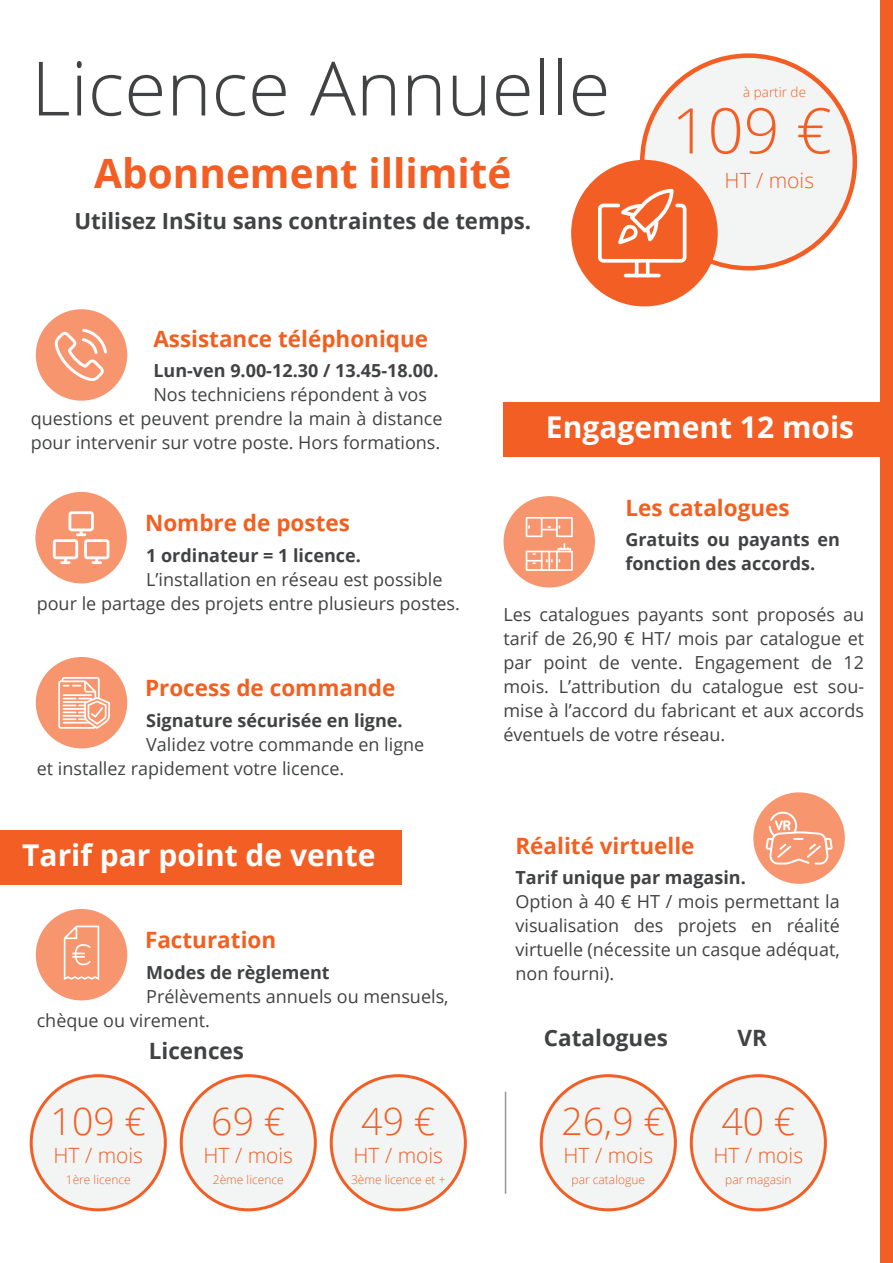
<style>
.page{position:relative;width:893px;height:1263px;background:#fff}
.page>*{position:absolute;margin:0;border:0;box-sizing:border-box;transform-origin:0 0}
.t1{font:300 75px "Open Sans";color:#414243}
.t2{font:300 63px "Open Sans";color:#f25e23}
.t3{font:700 40.5px "Open Sans";color:#f25e23}
.t4{font:300 37.5px "Open Sans";color:#f25e23}
.t5{font:700 30px "Open Sans";color:#fff}
.t6{font:700 22.5px "Open Sans";color:#f26021}
.t7{font:700 22.5px "Open Sans";color:#414243}
.t8{font:700 22.2px "Open Sans";color:#414243}
.t9{font:300 21px "Open Sans";color:#f25e23}
.t10{font:18px/24px "Open Sans";color:#414243}
.t11{font:700 18px/24px "Open Sans";color:#414243}
.t12{font:300 13.5px "Open Sans";color:#f25e23}
.t13{font:300 12px "Open Sans";color:#f25e23}
</style>
<div class="page">
<div style="left:642px;top:56px;width:213px;height:212px;background:#f3f4f4;border-radius:50%"></div>
<div style="left:571px;top:160px;width:147px;height:146px;background:#f25e23;border-radius:50%"></div>
<div style="left:880px;top:1px;width:13px;height:1262px;background:#f25e23"></div>
<div style="left:35px;top:492px;width:92px;height:91px;background:#f7956f;border-radius:50%"></div>
<svg style="left:53px;top:511px;width:56px;height:53px"></svg>
<div style="left:31px;top:1076px;width:134px;height:134px;background:#f3f4f4;border-radius:50%"></div>
<div style="left:30px;top:1074px;width:137px;height:137px;border:3px solid #f25e23;border-radius:50%"></div>
<div style="left:181px;top:1076px;width:134px;height:134px;background:#f3f4f4;border-radius:50%"></div>
<div style="left:180px;top:1074px;width:137px;height:137px;border:3px solid #f25e23;border-radius:50%"></div>
<div style="left:331px;top:1076px;width:134px;height:134px;background:#f3f4f4;border-radius:50%"></div>
<div style="left:330px;top:1074px;width:137px;height:137px;border:3px solid #f25e23;border-radius:50%"></div>
<div style="left:541px;top:1076px;width:134px;height:134px;background:#f3f4f4;border-radius:50%"></div>
<div style="left:540px;top:1074px;width:137px;height:137px;border:3px solid #f25e23;border-radius:50%"></div>
<div style="left:691px;top:1076px;width:134px;height:134px;background:#f3f4f4;border-radius:50%"></div>
<div style="left:690px;top:1074px;width:137px;height:137px;border:3px solid #f25e23;border-radius:50%"></div>
<div style="left:504px;top:496px;width:91px;height:91px;background:#f7956f;border-radius:50%"></div>
<svg style="left:526px;top:517px;width:47px;height:20px"></svg>
<svg style="left:526px;top:543px;width:47px;height:28px"></svg>
<div style="left:753px;top:792px;width:92px;height:92px;background:#f7956f;border-radius:50%"></div>
<svg style="left:766px;top:812px;width:67px;height:52px"></svg>
<hr style="left:505px;top:1092px;width:1px;height:102px;background:#939598">
<div style="left:503px;top:402px;width:377px;height:54px;background:#f25e23"></div>
<div style="left:0;top:830px;width:401px;height:54px;background:#f25e23"></div>
<div style="left:36px;top:309px;width:91px;height:92px;background:#f7956f;border-radius:50%"></div>
<svg style="left:55px;top:329px;width:52px;height:52px"></svg>
<div style="left:36px;top:657px;width:91px;height:91px;background:#f7956f;border-radius:50%"></div>
<svg style="left:58px;top:677px;width:52px;height:52px"></svg>
<div style="left:36px;top:909px;width:91px;height:91px;background:#f7956f;border-radius:50%"></div>
<svg style="left:64px;top:926px;width:35px;height:54px"></svg>
<hr style="left:635px;top:259px;width:3px;height:18px;background:#fff;border-radius:2px">
<svg style="left:646px;top:259px;width:4px;height:18px"></svg>
<hr style="left:624px;top:274px;width:37px;height:3px;background:#fff;border-radius:2px">
<svg style="left:598px;top:189px;width:88px;height:74px"></svg>
<h1 class="t1" style="left:31px;top:37px;width:581px">Licence Annuelle</h1>
<h3 class="t3" style="left:94px;top:157px;width:419px">Abonnement illimité</h3>
<p class="t8" style="left:74px;top:206px;width:458px">Utilisez InSitu sans contraintes de temps.</p>
<p class="t6" style="left:153px;top:329px;width:276px">Assistance téléphonique</p>
<p class="t12" style="left:743px;top:83px;width:64px">à partir de</p>
<h2 class="t2" style="left:672px;top:87px;width:162px">109 €</h2>
<p class="t9" style="left:725px;top:166px;width:91px">HT / mois</p>
<p class="t11" style="left:153px;top:358px;width:287px">Lun-ven 9.00-12.30 / 13.45-18.00.</p>
<p class="t10" style="left:31px;top:384px;width:413px;text-indent:123px">Nos techniciens répondent à vos questions et peuvent prendre la main à distance pour intervenir sur votre poste. Hors formations.</p>
<p class="t6" style="left:145px;top:514px;width:206px">Nombre de postes</p>
<p class="t11" style="left:146px;top:543px;width:216px">1 ordinateur = 1 licence.</p>
<p class="t10" style="left:37px;top:569px;width:425px;text-indent:109px">L’installation en réseau est possible pour le partage des projets entre plusieurs postes.</p>
<p class="t6" style="left:145px;top:679px;width:252px">Process de commande</p>
<p class="t11" style="left:146px;top:708px;width:258px">Signature sécurisée en ligne.</p>
<p class="t10" style="left:37px;top:734px;width:389px;text-indent:109px">Validez votre commande en ligne et installez rapidement votre licence.</p>
<h3 class="t5" style="left:22px;top:843px;width:355px">Tarif par point de vente</h3>
<p class="t6" style="left:145px;top:931px;width:133px">Facturation</p>
<p class="t11" style="left:146px;top:962px;width:185px">Modes de règlement</p>
<p class="t10" style="left:37px;top:986px;width:413px;text-indent:109px">Prélèvements annuels ou mensuels, chèque ou virement.</p>
<p class="t7" style="left:149px;top:1041px;width:97px">Licences</p>
<h3 class="t4" style="left:51px;top:1095px;width:97px">109 €</h3>
<p class="t9" style="left:53px;top:1141px;width:91px">HT / mois</p>
<p class="t13" style="left:66px;top:1172px;width:66px">1ère licence</p>
<h3 class="t4" style="left:211px;top:1095px;width:75px">69 €</h3>
<p class="t9" style="left:203px;top:1141px;width:91px">HT / mois</p>
<p class="t13" style="left:213px;top:1172px;width:72px">2ème licence</p>
<h3 class="t4" style="left:361px;top:1095px;width:75px">49 €</h3>
<p class="t9" style="left:353px;top:1141px;width:91px">HT / mois</p>
<p class="t13" style="left:351px;top:1172px;width:96px">3ème licence et +</p>
<h3 class="t5" style="left:546px;top:415px;width:310px">Engagement 12 mois</h3>
<p class="t6" style="left:625px;top:498px;width:166px">Les catalogues</p>
<p class="t11" style="left:625px;top:529px;width:216px">Gratuits ou payants en fonction des accords.</p>
<p class="t10" style="left:503px;top:605px;width:362px;text-align:justify">Les catalogues payants sont proposés au tarif de 26,90 € HT/ mois par catalogue et par point de vente. Engagement de 12 mois. L’attribution du catalogue est sou&shy;mise à l’accord du fabricant et aux accords éventuels de votre réseau.</p>
<p class="t6" style="left:515px;top:836px;width:181px">Réalité virtuelle</p>
<p class="t11" style="left:515px;top:865px;width:232px">Tarif unique par magasin.</p>
<p class="t10" style="left:515px;top:891px;width:326px;text-align:justify">Option à 40 € HT / mois permettant la visualisation des projets en réalité virtuelle (nécessite un casque adéquat, non fourni).</p>
<p class="t7" style="left:544px;top:1029px;width:126px">Catalogues</p>
<p class="t7" style="left:737px;top:1029px;width:31px">VR</p>
<h3 class="t4" style="left:561px;top:1095px;width:105px">26,9 €</h3>
<p class="t9" style="left:563px;top:1141px;width:91px">HT / mois</p>
<p class="t13" style="left:572px;top:1172px;width:75px">par catalogue</p>
<h3 class="t4" style="left:721px;top:1095px;width:75px">40 €</h3>
<p class="t9" style="left:713px;top:1141px;width:91px">HT / mois</p>
<p class="t13" style="left:725px;top:1172px;width:68px">par magasin</p>
</div>
